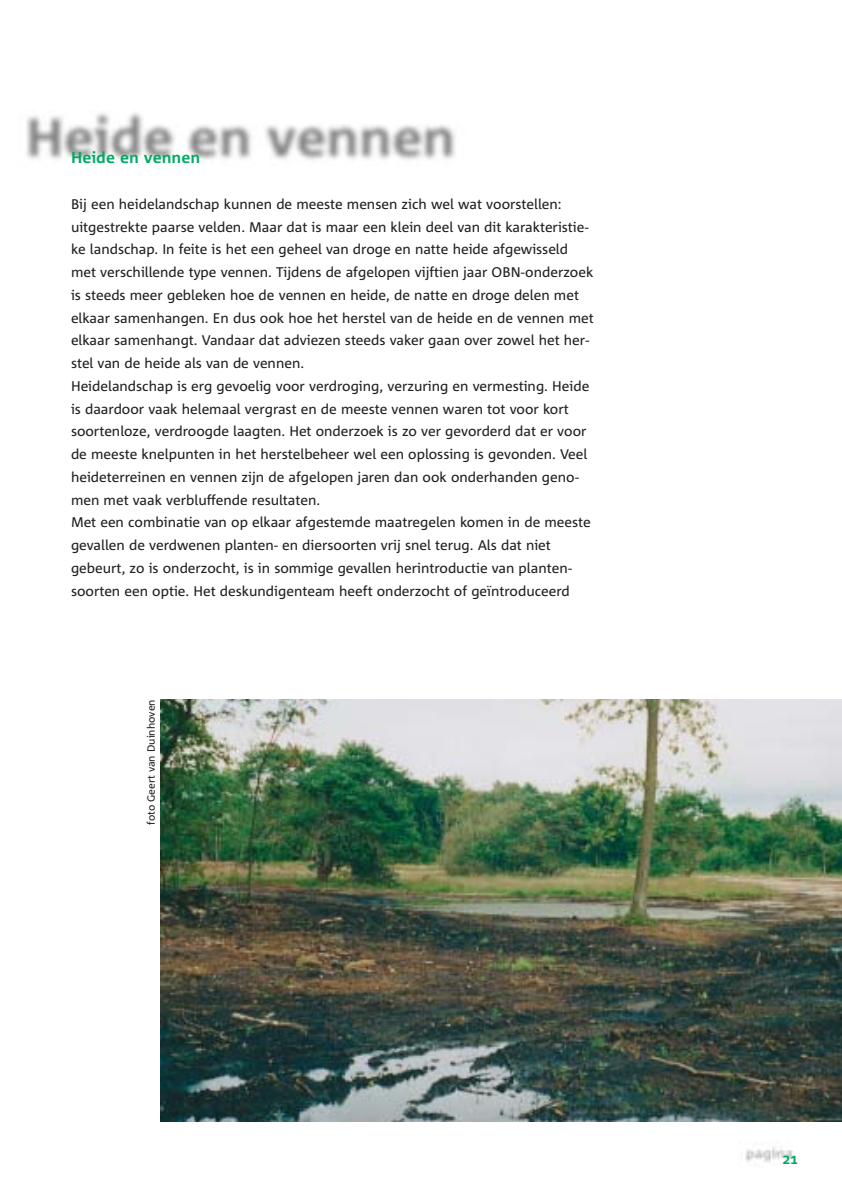
<style>
.page{position:relative;width:842px;height:1190px;background:#fff}
.page>*{position:absolute;margin:0;border:0;box-sizing:border-box;transform-origin:0 0}
.t1{font:15.75px "Agrofont Vet";color:#0a6}
.t2{font:14px/22.8px "Agrofont Normaal";color:#231f1f}
.t3{font:14px "Agrofont Vet";color:#0a6}
.t4{font:10.5px "Agrofont Normaal";color:#231f1f}
</style>
<div class="page">
<img style="left:26px;top:113px;width:430px;height:47px">
<img style="left:745px;top:1146px;width:48px;height:20px">
<img style="left:160px;top:699px;width:682px;height:422px">
<p class="t1" style="left:71px;top:152px;width:131px">Heide en vennen</p>
<p class="t2" style="left:71px;top:194px;width:524px">Bij een heidelandschap kunnen de meeste mensen zich wel wat voorstellen: uitgestrekte paarse velden. Maar dat is maar een klein deel van dit karakteristie&shy;ke landschap. In feite is het een geheel van droge en natte heide afgewisseld met verschillende type vennen. Tijdens de afgelopen vijftien jaar OBN-onderzoek is steeds meer gebleken hoe de vennen en heide, de natte en droge delen met elkaar samenhangen. En dus ook hoe het herstel van de heide en de vennen met elkaar samenhangt. Vandaar dat adviezen steeds vaker gaan over zowel het her&shy;stel van de heide als van de vennen.<br>Heidelandschap is erg gevoelig voor verdroging, verzuring en vermesting. Heide is daardoor vaak helemaal vergrast en de meeste vennen waren tot voor kort soortenloze, verdroogde laagten. Het onderzoek is zo ver gevorderd dat er voor de meeste knelpunten in het herstelbeheer wel een oplossing is gevonden. Veel heideterreinen en vennen zijn de afgelopen jaren dan ook onderhanden geno&shy;men met vaak verbluffende resultaten.<br>Met een combinatie van op elkaar afgestemde maatregelen komen in de meeste gevallen de verdwenen planten- en diersoorten vrij snel terug. Als dat niet gebeurt, zo is onderzocht, is in sommige gevallen herintroductie van planten&shy;soorten een optie. Het deskundigenteam heeft onderzocht of geïntroduceerd</p>
<p class="t4" style="left:147px;top:825px;width:127px;rotate:-90deg">foto Geert van Duinhoven</p>
<p class="t3" style="left:782px;top:1154px;width:17px">21</p>
</div>
